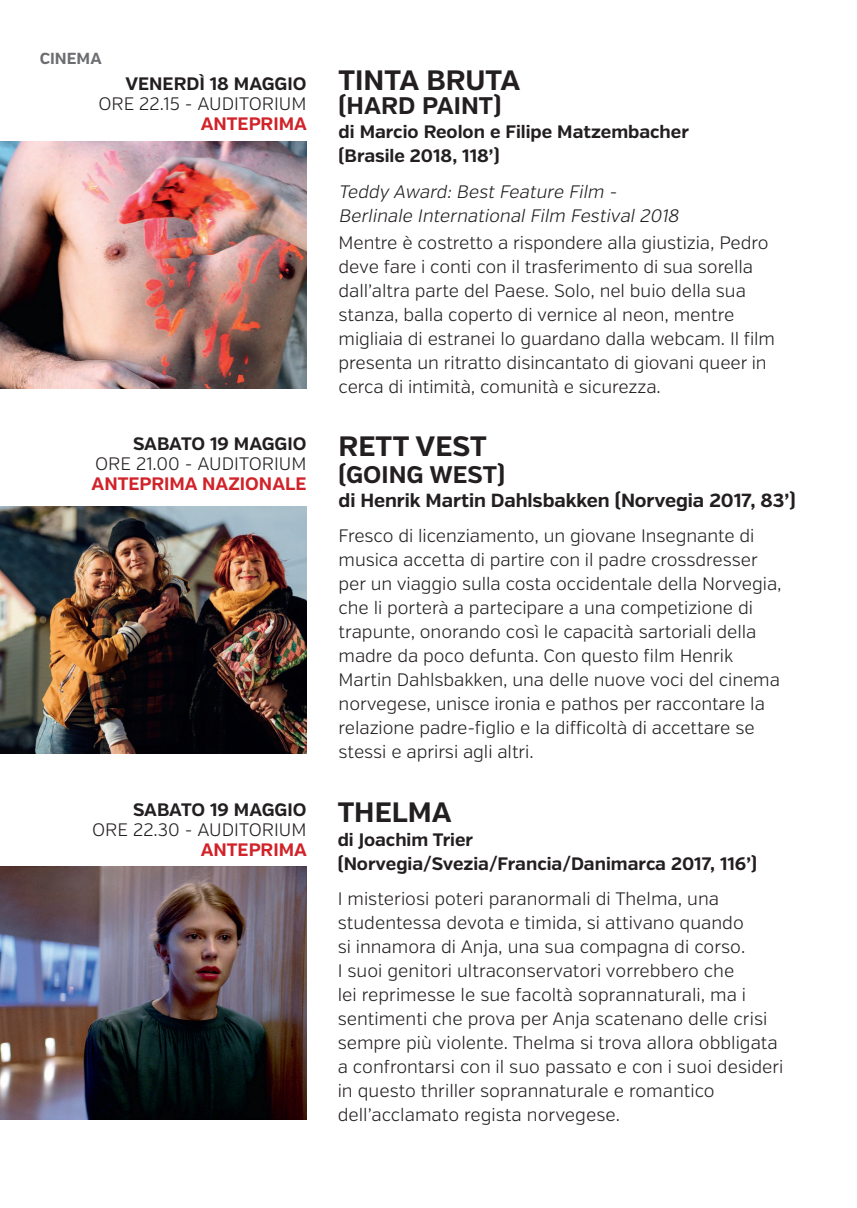
<style>
.page{position:relative;width:857px;height:1208px;background:#fff}
.page>*{position:absolute;margin:0;border:0;box-sizing:border-box;transform-origin:0 0}
.t1{font:700 28px "Verb";color:#231f20}
.t2{font:700 24px "Verb";color:#231f20}
.t3{font:700 19px "Verb";letter-spacing:-.005em;color:#231f20}
.t4{font:300 18px/24px "Verb";letter-spacing:-.005em;color:#231f20}
.t5{font:700 18px/24px "Verb";color:#231f20}
.t6{font:italic 300 18px/24px "Verb";color:#231f20}
.t7{font:700 18px "Verb";color:#d1232a}
.t8{font:700 16px "Verb";color:#6c6d70}
</style>
<div class="page">
<img style="left:0;top:142px;width:306px;height:246px">
<img style="left:0;top:506px;width:306px;height:247px">
<img style="left:0;top:866px;width:306px;height:253px">
<p class="t8" style="left:40px;top:49px;width:63px">CINEMA</p>
<p class="t5" style="left:125px;top:72px;width:182px">VENERDÌ 18 MAGGIO</p>
<p class="t4" style="left:98px;top:92px;width:209px">ORE 22.15 - AUDITORIUM</p>
<p class="t7" style="left:201px;top:112px;width:108px">ANTEPRIMA</p>
<h1 class="t1" style="left:338px;top:64px;width:183px">TINTA BRUTA</h1>
<h2 class="t2" style="left:338px;top:91px;width:164px">(HARD PAINT)</h2>
<p class="t5" style="left:338px;top:120px;width:351px">di Marcio Reolon e Filipe Matzembacher (Brasile 2018, 118’)</p>
<p class="t6" style="left:338px;top:180px;width:345px">Teddy Award: Best Feature Film -<br>Berlinale International Film Festival 2018</p>
<p class="t4" style="left:338px;top:230px;width:438px">Mentre è costretto a rispondere alla giustizia, Pedro deve fare i conti con il trasferimento di sua sorella dall’altra parte del Paese. Solo, nel buio della sua stanza, balla coperto di vernice al neon, mentre migliaia di estranei lo guardano dalla webcam. Il film presenta un ritratto disincantato di giovani queer in cerca di intimità, comunità e sicurezza.</p>
<p class="t5" style="left:133px;top:432px;width:175px">SABATO 19 MAGGIO</p>
<p class="t4" style="left:95px;top:452px;width:213px">ORE 21.00 - AUDITORIUM</p>
<p class="t7" style="left:91px;top:473px;width:216px">ANTEPRIMA NAZIONALE</p>
<h1 class="t1" style="left:338px;top:429px;width:149px">RETT VEST</h1>
<h2 class="t2" style="left:338px;top:460px;width:168px">(GOING WEST)</h2>
<p class="t3" style="left:338px;top:488px;width:458px">di Henrik Martin Dahlsbakken (Norvegia 2017, 83’)</p>
<p class="t4" style="left:338px;top:524px;width:444px">Fresco di licenziamento, un giovane Insegnante di musica accetta di partire con il padre crossdresser per un viaggio sulla costa occidentale della Norvegia, che li porterà a partecipare a una competizione di trapunte, onorando così le capacità sartoriali della madre da poco defunta. Con questo film Henrik Martin Dahlsbakken, una delle nuove voci del cinema norvegese, unisce ironia e pathos per raccontare la relazione padre-figlio e la difficoltà di accettare se stessi e aprirsi agli altri.</p>
<p class="t5" style="left:133px;top:798px;width:175px">SABATO 19 MAGGIO</p>
<p class="t4" style="left:92px;top:818px;width:216px">ORE 22.30 - AUDITORIUM</p>
<p class="t7" style="left:201px;top:838px;width:108px">ANTEPRIMA</p>
<h1 class="t1" style="left:337px;top:795px;width:115px">THELMA</h1>
<p class="t5" style="left:337px;top:828px;width:421px">di Joachim Trier (Norvegia/Svezia/Francia/Danimarca 2017, 116’)</p>
<p class="t4" style="left:337px;top:887px;width:447px">I misteriosi poteri paranormali di Thelma, una studentessa devota e timida, si attivano quando<br>si innamora di Anja, una sua compagna di corso.<br>I suoi genitori ultraconservatori vorrebbero che<br>lei reprimesse le sue facoltà soprannaturali, ma i sentimenti che prova per Anja scatenano delle crisi sempre più violente. Thelma si trova allora obbligata a confrontarsi con il suo passato e con i suoi desideri in questo thriller soprannaturale e romantico dell’acclamato regista norvegese.</p>
</div>
